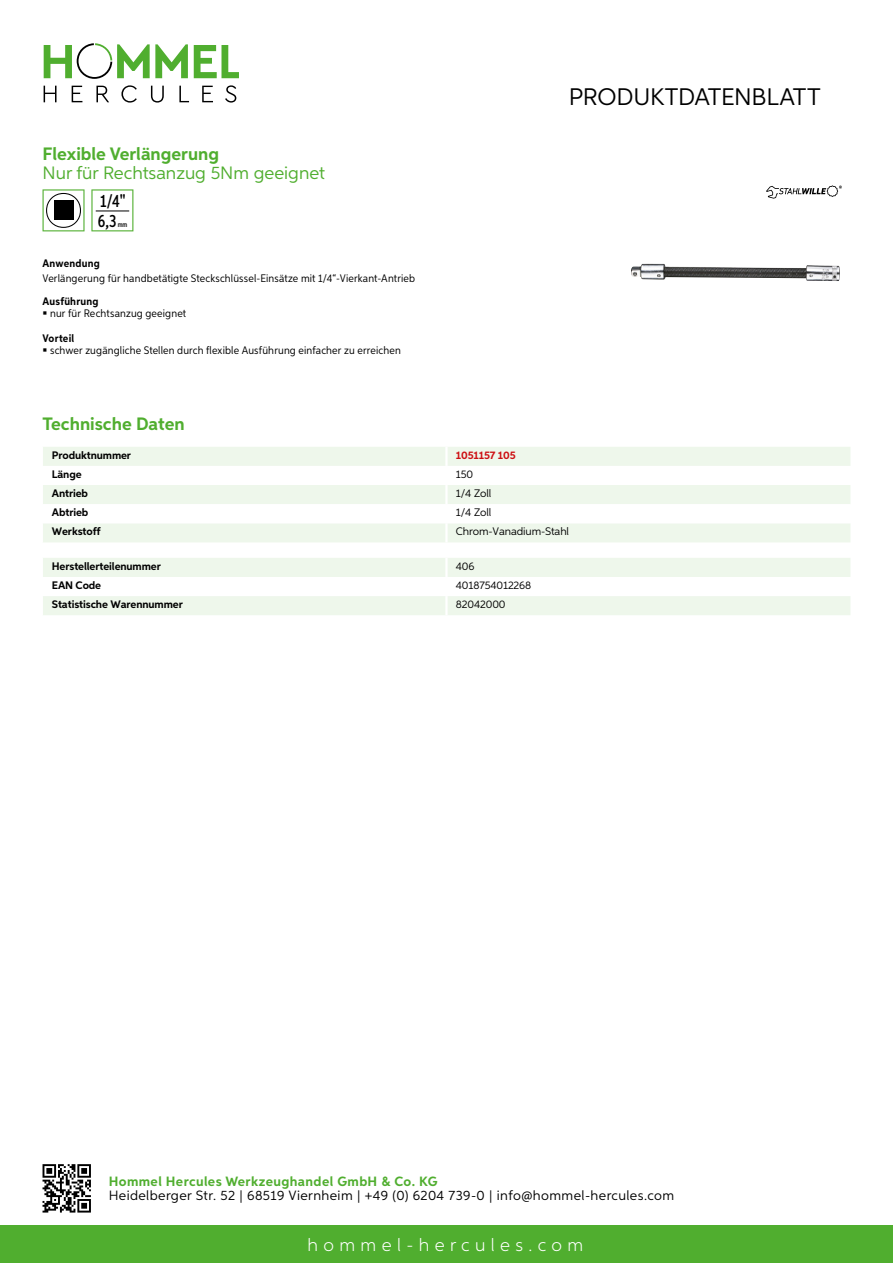
<style>
.page{position:relative;width:893px;height:1263px;background:#fff}
.page>*{position:absolute;margin:0;border:0;box-sizing:border-box;transform-origin:0 0}
.t1{font:24px "Aspira";letter-spacing:-.01em;color:#000}
.t2{font:700 18px "Aspira";color:#50ae2f}
.t3{font:18px "Aspira";color:#50ae2f}
.t4{font:300 18px "Aspira";letter-spacing:.3em;color:#fff}
.t5{font:500 17.85px/20.4px "Aspira XX Nar";color:#000}
.t6{font:13.5px "Aspira";letter-spacing:.03em;color:#000}
.t7{font:700 13.5px "Aspira";letter-spacing:.03em;color:#50ae2f}
.t8{font:10.95px "Aspira Nar";letter-spacing:.015em;color:#000}
.t9{font:700 10.95px "Aspira";letter-spacing:-.01em;color:#000}
.t10{font:10.95px "Aspira";letter-spacing:-.01em;color:#000}
.t11{font:700 10.95px "Aspira Nar";letter-spacing:.02em;color:#000}
.t12{font:700 10.95px "Aspira";letter-spacing:-.01em;color:#cd1013}
.t13{font:500 7.35px "Aspira XX Nar";color:#000}
</style>
<div class="page">
<div style="left:0;top:1226px;width:893px;height:37px;background:#50ae2f"></div>
<svg style="left:43px;top:1164px;width:48px;height:48px"></svg>
<svg style="left:194px;top:45px;width:45px;height:33px"></svg>
<svg style="left:44px;top:43px;width:144px;height:36px"></svg>
<svg style="left:44px;top:86px;width:13px;height:16px"></svg>
<svg style="left:72px;top:86px;width:10px;height:16px"></svg>
<svg style="left:96px;top:86px;width:13px;height:16px"></svg>
<svg style="left:121px;top:85px;width:16px;height:18px"></svg>
<svg style="left:151px;top:86px;width:13px;height:17px"></svg>
<svg style="left:179px;top:86px;width:10px;height:16px"></svg>
<svg style="left:202px;top:86px;width:11px;height:16px"></svg>
<svg style="left:225px;top:85px;width:11px;height:18px"></svg>
<div style="left:43px;top:447px;width:807px;height:95px;background:#eef7eb"></div>
<svg style="left:43px;top:466px;width:807px;height:57px"></svg>
<hr style="left:445px;top:447px;width:3px;height:19px;background:#fff">
<hr style="left:445px;top:466px;width:3px;height:19px;background:#fff">
<hr style="left:445px;top:485px;width:3px;height:19px;background:#fff">
<hr style="left:445px;top:504px;width:3px;height:19px;background:#fff">
<hr style="left:445px;top:523px;width:3px;height:19px;background:#fff">
<svg style="left:43px;top:558px;width:807px;height:57px"></svg>
<hr style="left:445px;top:596px;width:3px;height:19px;background:#fff">
<svg style="left:43px;top:189px;width:42px;height:42px"></svg>
<div style="left:54px;top:201px;width:19px;height:19px;background:#000"></div>
<svg style="left:91px;top:189px;width:42px;height:42px"></svg>
<hr style="left:96px;top:211px;width:33px;height:1px;background:#000">
<img style="left:631px;top:264px;width:209px;height:17px">
<svg style="left:766px;top:185px;width:76px;height:14px"></svg>
<h2 class="t2" style="left:43px;top:142px;width:178px">Flexible Verlängerung</h2>
<h2 class="t3" style="left:43px;top:162px;width:284px">N ur für Rechtsanzug 5N m geeignet</h2>
<h3 class="t5" style="left:98px;top:191px;width:29px">1/4"<br>6,3</h3>
<p class="t13" style="left:118px;top:220px;width:11px">mm</p>
<p class="t11" style="left:43px;top:257px;width:59px">Anwendung</p>
<p class="t8" style="left:43px;top:272px;width:374px">Verlängerung für handbetätigte Steckschlüssel-Einsätze mit 1/4“-Vierkant-Antrieb</p>
<p class="t11" style="left:43px;top:294px;width:58px">Ausführung</p>
<p class="t8" style="left:50px;top:307px;width:138px">nur für Rechtsanzug geeignet</p>
<p class="t11" style="left:43px;top:331px;width:33px">Vorteil</p>
<p class="t8" style="left:50px;top:344px;width:352px">schwer zugängliche Stellen durch flexible Ausführung einfacher zu erreichen</p>
<h1 class="t1" style="left:569px;top:82px;width:253px">Produktdatenblatt</h1>
<h2 class="t2" style="left:43px;top:413px;width:144px">Technische Daten</h2>
<p class="t9" style="left:52px;top:448px;width:81px">Produktnummer</p>
<p class="t12" style="left:456px;top:448px;width:61px">1051157 105</p>
<p class="t9" style="left:52px;top:467px;width:31px">Länge</p>
<p class="t10" style="left:456px;top:467px;width:19px">150</p>
<p class="t9" style="left:52px;top:486px;width:38px">Antrieb</p>
<p class="t10" style="left:456px;top:486px;width:37px">1/4 Zoll</p>
<p class="t9" style="left:52px;top:506px;width:38px">Abtrieb</p>
<p class="t10" style="left:456px;top:506px;width:37px">1/4 Zoll</p>
<p class="t9" style="left:52px;top:525px;width:50px">Werkstoff</p>
<p class="t10" style="left:456px;top:525px;width:115px">Chrom-Vanadium-Stahl</p>
<p class="t9" style="left:52px;top:559px;width:111px">Herstellerteilenummer</p>
<p class="t10" style="left:456px;top:559px;width:20px">406</p>
<p class="t9" style="left:52px;top:578px;width:51px">EAN Code</p>
<p class="t10" style="left:456px;top:578px;width:77px">4018754012268</p>
<p class="t9" style="left:52px;top:597px;width:132px">Statistische Warennummer</p>
<p class="t10" style="left:456px;top:598px;width:51px">82042000</p>
<p class="t7" style="left:109px;top:1172px;width:330px">Hommel Hercules Werkzeughandel GmbH &amp; Co. KG</p>
<p class="t6" style="left:109px;top:1187px;width:567px">Heidelberger Str. 52 | 68519 Viernheim | +49 (0) 6204 739-0 | info@hommel-hercules.com</p>
<h2 class="t4" style="left:307px;top:1234px;width:277px">hommel-hercules.com</h2>
</div>
